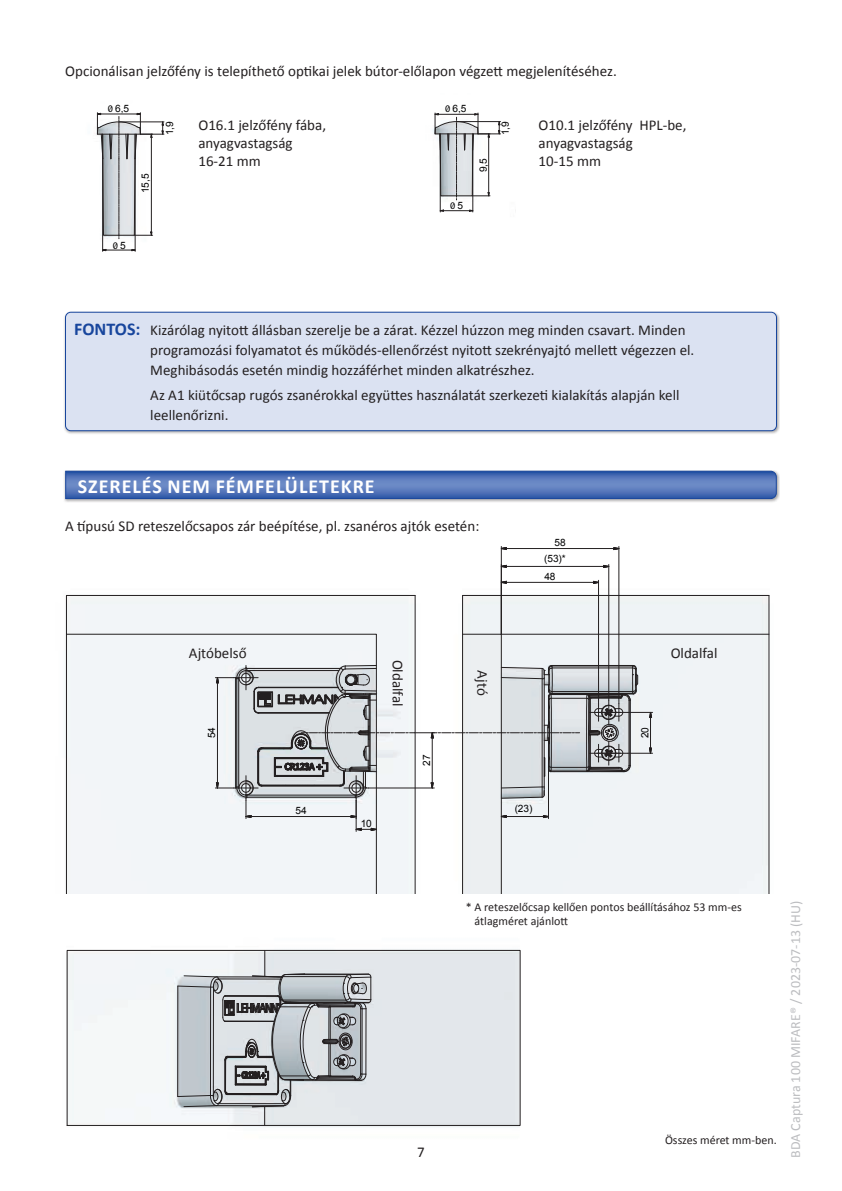
<style>
.page{position:relative;width:842px;height:1191px;background:#fff}
.page>*{position:absolute;margin:0;border:0;box-sizing:border-box;transform-origin:0 0}
.t1{font:700 20px "Calibri";letter-spacing:.05em;color:#fff}
.t2{font:15px/18px "Calibri";color:#231f20}
.t3{font:14px "Calibri";color:#bcbdc0}
.t4{font:12px/14.4px "Calibri";color:#231f20}
.t5{font:10.2px "Arial";letter-spacing:-.005em;color:#000}
.t6{font:10.2px "Myriad Pro";color:#000}
.s1{font-family:"Myriad Pro"}
.s2{font-family:"Arial"}
.s3{font-weight:700;font-size:18px;color:#18469d}
</style>
<div class="page">
<div style="left:63px;top:311px;width:717px;height:124px;background:#231f20;opacity:.4"></div>
<div style="left:65px;top:312px;width:711px;height:119px;background:#dbe2f2;border-radius:5px"></div>
<div style="left:65px;top:312px;width:712px;height:119px;border:1px solid #18469d;border-radius:5px"></div>
<svg style="left:67px;top:950px;width:454px;height:176px"></svg>
<svg style="left:177px;top:950px;width:194px;height:175px"></svg>
<img style="left:65px;top:546px;width:705px;height:347px">
<hr style="left:66px;top:595px;width:1px;height:39px;background:#231f20">
<hr style="left:66px;top:595px;width:349px;height:1px;background:#231f20">
<hr style="left:415px;top:595px;width:1px;height:298px;background:#231f20">
<div style="left:66px;top:633px;width:149px;height:260px;background:#f2f5f8"></div>
<div style="left:502px;top:596px;width:267px;height:297px;background:#f0f3f6"></div>
<hr style="left:462px;top:595px;width:1px;height:39px;background:#231f20">
<hr style="left:501px;top:634px;width:268px;height:1px;background:#231f20">
<hr style="left:463px;top:595px;width:306px;height:1px;background:#231f20">
<svg style="left:499px;top:565px;width:8px;height:3px"></svg>
<svg style="left:603px;top:565px;width:8px;height:3px"></svg>
<hr style="left:506px;top:566px;width:98px;height:1px;background:#231f20">
<hr style="left:608px;top:564px;width:1px;height:136px;background:#231f20">
<svg style="left:499px;top:547px;width:8px;height:3px"></svg>
<svg style="left:613px;top:547px;width:8px;height:3px"></svg>
<hr style="left:506px;top:548px;width:108px;height:1px;background:#231f20">
<hr style="left:501px;top:546px;width:1px;height:88px;background:#231f20">
<hr style="left:618px;top:546px;width:1px;height:157px;background:#231f20">
<svg style="left:215px;top:633px;width:438px;height:260px"></svg>
<svg style="left:499px;top:581px;width:8px;height:3px"></svg>
<svg style="left:593px;top:580px;width:8px;height:4px"></svg>
<hr style="left:506px;top:582px;width:87px;height:1px;background:#231f20">
<hr style="left:501px;top:580px;width:1px;height:54px;background:#231f20">
<hr style="left:598px;top:580px;width:1px;height:123px;background:#231f20">
<div style="left:63px;top:469px;width:717px;height:34px;background:#231f20;opacity:.4"></div>
<svg style="left:65px;top:470px;width:712px;height:29px"></svg>
<svg style="left:433px;top:113px;width:67px;height:87px"></svg>
<svg style="left:439px;top:210px;width:35px;height:2px"></svg>
<hr style="left:440px;top:134px;width:1px;height:78px;background:#231f20">
<hr style="left:472px;top:134px;width:1px;height:78px;background:#231f20">
<svg style="left:96px;top:113px;width:68px;height:126px"></svg>
<svg style="left:103px;top:249px;width:32px;height:2px"></svg>
<hr style="left:102px;top:134px;width:1px;height:117px;background:#231f20">
<hr style="left:135px;top:134px;width:1px;height:117px;background:#231f20">
<p class="t2" style="left:65px;top:62px;width:553px">Opcionálisan jelzőfény is telepíthető optikai jelek bútor-előlapon végzett megjelenítéséhez.</p>
<p class="t5" style="left:108px;top:101px;width:23px"><span class="s1">0</span> 6,5</p>
<p class="t5" style="left:163px;top:135px;width:16px;rotate:-90deg">1,9</p>
<p class="t5" style="left:139px;top:193px;width:21px;rotate:-90deg">15,5</p>
<p class="t6" style="left:113px;top:239px;width:15px">0 <span class="s2">5</span></p>
<p class="t5" style="left:445px;top:102px;width:23px"><span class="s1">0</span> 6,5</p>
<p class="t2" style="left:198px;top:116px;width:129px">O16.1 jelzőfény fába, anyagvastagság<br>16-21 mm</p>
<p class="t2" style="left:539px;top:116px;width:149px">O10.1 jelzőfény HPL-be, anyagvastagság<br>10-15 mm</p>
<p class="t5" style="left:498px;top:135px;width:16px;rotate:-90deg">1,9</p>
<p class="t5" style="left:476px;top:172px;width:16px;rotate:-90deg">9,5</p>
<p class="t5" style="left:440px;top:198px;width:13px">48</p>
<p class="t6" style="left:450px;top:199px;width:15px">0 <span class="s2">5</span></p>
<p class="t2" style="left:150px;top:319px;width:546px;line-height:20px;text-indent:-76px"><span class="s3">FONTOS:</span> Kizárólag nyitott állásban szerelje be a zárat. Kézzel húzzon meg minden csavart. Minden programozási folyamatot és működés-ellenőrzést nyitott szekrényajtó mellett végezzen el.<br>Meghibásodás esetén mindig hozzáférhet minden alkatrészhez.</p>
<p class="t2" style="left:150px;top:384px;width:531px;line-height:20px">Az A1 kiütőcsap rugós zsanérokkal együttes használatát szerkezeti kialakítás alapján kell leellenőrizni.</p>
<p class="t5" style="left:535px;top:365px;width:13px;rotate:-90deg">02</p>
<p class="t5" style="left:317px;top:393px;width:13px;rotate:-90deg">72</p>
<h1 class="t1" style="left:78px;top:474px;width:298px">SZERELÉS NEM FÉMFELÜLETEKRE</h1>
<p class="t2" style="left:65px;top:516px;width:416px">A típusú SD reteszelőcsapos zár beépítése, pl. zsanéros ajtók esetén:</p>
<p class="t2" style="left:189px;top:643px;width:59px">Ajtóbelső</p>
<p class="t5" style="left:206px;top:738px;width:13px;rotate:-90deg">45</p>
<p class="t5" style="left:295px;top:805px;width:13px">54</p>
<p class="t2" style="left:408px;top:659px;width:48px;rotate:90deg">Oldalfal</p>
<p class="t5" style="left:421px;top:766px;width:13px;rotate:-90deg">72</p>
<p class="t5" style="left:361px;top:818px;width:13px">10</p>
<p class="t2" style="left:492px;top:670px;width:27px;rotate:90deg">Ajtó</p>
<p class="t5" style="left:555px;top:537px;width:13px">58</p>
<p class="t5" style="left:544px;top:571px;width:13px">48</p>
<p class="t5" style="left:544px;top:553px;width:23px">(53)*</p>
<p class="t5" style="left:515px;top:803px;width:19px">(23)</p>
<p class="t2" style="left:671px;top:643px;width:48px">Oldalfal</p>
<p class="t5" style="left:639px;top:738px;width:13px;rotate:-90deg">02</p>
<p class="t2" style="left:417px;top:1142px;width:9px">7</p>
<p class="t4" style="left:475px;top:899px;width:269px;text-indent:-9px">* A reteszelőcsap kellően pontos beállításához 53 mm-es átlagméret ajánlott</p>
<p class="t4" style="left:665px;top:1132px;width:113px">Összes méret mm-ben.</p>
<p class="t3" style="left:787px;top:1157px;width:258px;rotate:-90deg">BDA Captura 100 MIFARE® / 2023-07-13 (HU)</p>
</div>
